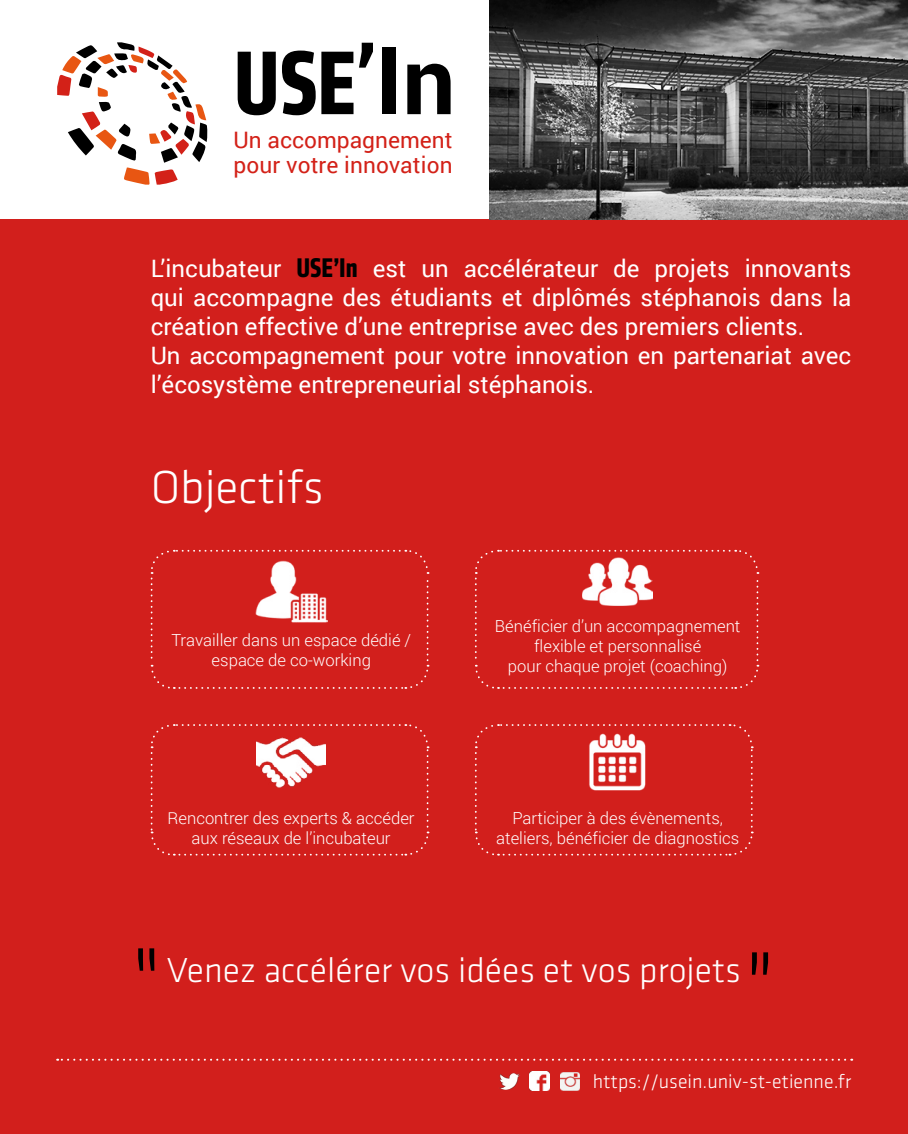
<style>
.page{position:relative;width:908px;height:1134px;background:#fff}
.page>*{position:absolute;margin:0;border:0;box-sizing:border-box;transform-origin:0 0}
.t1{font:300 96px "Roboto";color:#000}
.t2{font:700 condensed 93.8px "Klavika";color:#000}
.t3{font:300 48px "Klavika";color:#fff}
.t4{font:300 36px "Klavika";color:#fff}
.t5{font:24px/28.8px "Roboto";color:#fff}
.t6{font:22.6px/24.8px "Roboto";color:#d32118}
.t7{font:300 20px "Klavika";color:#fff}
.t8{font:300 16.6px/20px "Roboto";color:#fff;text-align:center}
.s1{font-family:"Roboto";font-stretch:normal}
.s2{font-family:"Klavika";font-weight:700;font-stretch:condensed;font-size:28px;color:#000}
</style>
<div class="page">
<div style="left:0;top:220px;width:907px;height:914px;background:#d21f1c"></div>
<svg style="left:474px;top:724px;width:279px;height:132px"></svg>
<img style="left:586px;top:732px;width:61px;height:61px">
<svg style="left:150px;top:549px;width:279px;height:140px"></svg>
<svg style="left:150px;top:724px;width:279px;height:132px"></svg>
<svg style="left:474px;top:549px;width:285px;height:140px"></svg>
<img style="left:499px;top:1071px;width:50px;height:20px">
<img style="left:560px;top:1072px;width:19px;height:19px">
<svg style="left:57px;top:1059px;width:783px;height:2px"></svg>
<svg style="left:57px;top:42px;width:150px;height:143px"></svg>
<img style="left:489px;top:0;width:418px;height:220px">
<h2 class="t2" style="left:233px;top:22px;width:223px">USE<span class="s1">’In</span></h2>
<p class="t6" style="left:233px;top:128px;width:220px">Un accompagnement pour votre innovation</p>
<p class="t5" style="left:151px;top:255px;width:701px">L’incubateur <span class="s2">USE’In</span> est un accélérateur de projets innovants qui accompagne des étudiants et diplômés stéphanois dans la création effective d’une entreprise avec des premiers clients.<br>Un accompagnement pour votre innovation en partenariat avec l’écosystème entrepreneurial stéphanois.</p>
<h3 class="t3" style="left:151px;top:459px;width:175px">Objectifs</h3>
<p class="t8" style="left:171px;top:630px;width:241px">Travailler dans un espace dédié / espace de co-working</p>
<p class="t8" style="left:494px;top:616px;width:247px">Bénéficier d’un accompagnement flexible et personnalisé<br>pour chaque projet (coaching)</p>
<p class="t8" style="left:167px;top:808px;width:248px">Rencontrer des experts &amp; accéder aux réseaux de l’incubateur</p>
<p class="t8" style="left:496px;top:808px;width:244px">Participer à des évènements, ateliers, bénéficier de diagnostics</p>
<h3 class="t4" style="left:167px;top:948px;width:575px">Venez accélérer vos idées et vos projets</h3>
<h1 class="t1" style="left:745px;top:936px;width:29px">"</h1>
<p class="t7" style="left:592px;top:1070px;width:260px">https://usein.univ-st-etienne.fr</p>
</div>
